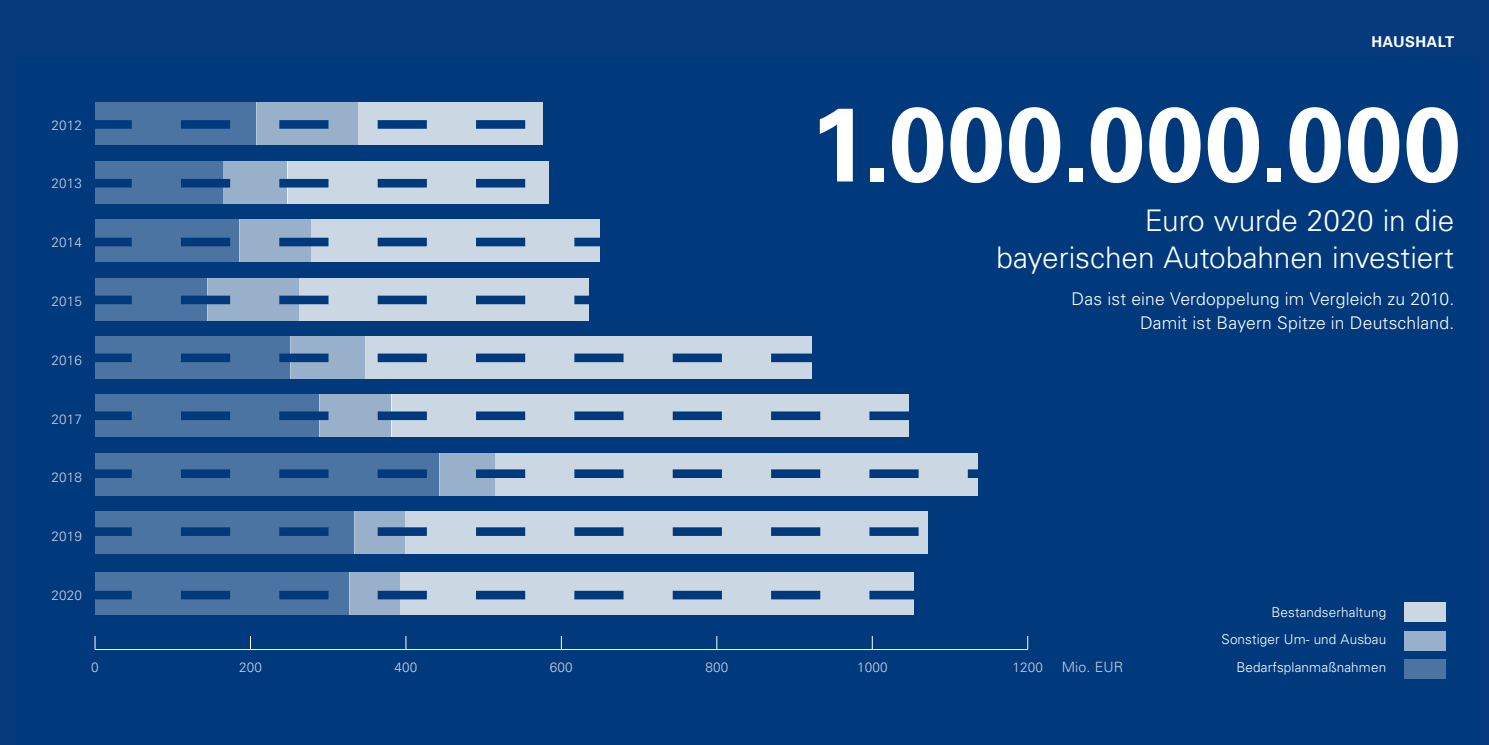
<style>
.page{position:relative;width:1489px;height:745px;background:#fff}
.page>*{position:absolute;margin:0;border:0;box-sizing:border-box;transform-origin:0 0}
.JAHRESZAHL{font:700 105px "Univers";color:#fff}
.Headline_weiß_links{font:300 29.75px/36.8px "Univers";color:#fff;text-align:right}
.Copy_II_weiß_links{font:300 17.5px/24.5px "Univers";letter-spacing:.01em;color:#fff;text-align:right}
.t1{font:700 14.88px "Univers";letter-spacing:.025em;color:#fff}
.t2{font:300 14.17px "Univers";letter-spacing:.01em;color:#cbcee3}
.t3{font:300 13.47px/27.3px "Univers";letter-spacing:.01em;color:#fff;text-align:right}
.t4{font:300 13.47px "Univers";letter-spacing:.01em;color:#cbcee3}
</style>
<div class="page">
<div style="left:0;top:0;width:1488px;height:744px;background:#053a7c"></div>
<div style="left:17px;top:58px;width:1463px;height:686px;background:#003a7c"></div>
<div style="left:358px;top:103px;width:184px;height:42px;background:#ccd7e4"></div>
<div style="left:287px;top:161px;width:262px;height:42px;background:#ccd7e4"></div>
<div style="left:310px;top:219px;width:289px;height:42px;background:#ccd7e4"></div>
<div style="left:299px;top:278px;width:290px;height:42px;background:#ccd7e4"></div>
<div style="left:364px;top:336px;width:447px;height:42px;background:#ccd7e4"></div>
<div style="left:391px;top:394px;width:517px;height:42px;background:#ccd7e4"></div>
<div style="left:495px;top:453px;width:483px;height:42px;background:#ccd7e4"></div>
<div style="left:405px;top:511px;width:522px;height:42px;background:#ccd7e4"></div>
<div style="left:1403px;top:602px;width:42px;height:19px;background:#ccd7e4"></div>
<div style="left:1403px;top:630px;width:42px;height:19px;background:#99b0ca"></div>
<div style="left:1403px;top:659px;width:42px;height:19px;background:#4c74a3"></div>
<div style="left:95px;top:103px;width:161px;height:42px;background:#4c74a3"></div>
<div style="left:95px;top:161px;width:128px;height:42px;background:#4c74a3"></div>
<div style="left:95px;top:219px;width:144px;height:42px;background:#4c74a3"></div>
<div style="left:95px;top:278px;width:113px;height:42px;background:#4c74a3"></div>
<div style="left:95px;top:336px;width:195px;height:42px;background:#4c74a3"></div>
<div style="left:95px;top:394px;width:224px;height:42px;background:#4c74a3"></div>
<div style="left:95px;top:453px;width:344px;height:42px;background:#4c74a3"></div>
<div style="left:95px;top:511px;width:259px;height:42px;background:#4c74a3"></div>
<div style="left:400px;top:572px;width:513px;height:42px;background:#ccd7e4"></div>
<div style="left:256px;top:103px;width:102px;height:42px;background:#99b0ca"></div>
<div style="left:223px;top:161px;width:64px;height:42px;background:#99b0ca"></div>
<div style="left:239px;top:219px;width:71px;height:42px;background:#99b0ca"></div>
<div style="left:208px;top:278px;width:91px;height:42px;background:#99b0ca"></div>
<div style="left:290px;top:336px;width:74px;height:42px;background:#99b0ca"></div>
<div style="left:319px;top:394px;width:72px;height:42px;background:#99b0ca"></div>
<div style="left:439px;top:453px;width:56px;height:42px;background:#99b0ca"></div>
<div style="left:354px;top:511px;width:51px;height:42px;background:#99b0ca"></div>
<div style="left:349px;top:572px;width:51px;height:42px;background:#99b0ca"></div>
<div style="left:95px;top:572px;width:254px;height:42px;background:#4c74a3"></div>
<hr style="left:95px;top:648px;width:932px;height:1px;background:#fff">
<svg style="left:95px;top:636px;width:1px;height:13px"></svg>
<svg style="left:250px;top:636px;width:1px;height:12px"></svg>
<svg style="left:405px;top:636px;width:1px;height:13px"></svg>
<svg style="left:561px;top:636px;width:1px;height:13px"></svg>
<svg style="left:716px;top:636px;width:1px;height:13px"></svg>
<svg style="left:872px;top:636px;width:1px;height:13px"></svg>
<svg style="left:1027px;top:636px;width:1px;height:13px"></svg>
<svg style="left:95px;top:120px;width:448px;height:9px"></svg>
<svg style="left:95px;top:179px;width:431px;height:8px"></svg>
<svg style="left:95px;top:237px;width:505px;height:9px"></svg>
<svg style="left:95px;top:295px;width:494px;height:9px"></svg>
<svg style="left:95px;top:353px;width:717px;height:9px"></svg>
<svg style="left:95px;top:411px;width:814px;height:9px"></svg>
<svg style="left:95px;top:469px;width:883px;height:8px"></svg>
<svg style="left:95px;top:527px;width:833px;height:8px"></svg>
<svg style="left:95px;top:590px;width:819px;height:9px"></svg>
<p class="t1" style="left:1371px;top:32px;width:84px">HAUSHALT</p>
<p class="t4" style="left:51px;top:117px;width:32px">2012</p>
<p class="t4" style="left:51px;top:175px;width:32px">2013</p>
<p class="t4" style="left:51px;top:234px;width:32px">2014</p>
<p class="t4" style="left:51px;top:293px;width:32px">2015</p>
<p class="t4" style="left:51px;top:351px;width:32px">2016</p>
<p class="t4" style="left:51px;top:410px;width:32px">2017</p>
<p class="t4" style="left:51px;top:469px;width:32px">2018</p>
<p class="t4" style="left:51px;top:528px;width:32px">2019</p>
<p class="JAHRESZAHL" style="left:809px;top:76px;width:653px">1.000.000.000</p>
<p class="Headline_weiß_links" style="left:996px;top:201px;width:459px">Euro wurde 2020 in die bayerischen Autobahnen investiert</p>
<p class="Copy_II_weiß_links" style="left:1071px;top:285px;width:384px">Das ist eine Verdoppelung im Vergleich zu 2010.<br>Damit ist Bayern Spitze in Deutschland.</p>
<p class="t4" style="left:51px;top:586px;width:32px">2020</p>
<p class="t3" style="left:1221px;top:598px;width:166px">Bestandserhaltung<br>Sonstiger Um- und Ausbau</p>
<p class="t4" style="left:91px;top:658px;width:9px">0</p>
<p class="t4" style="left:239px;top:658px;width:24px">200</p>
<p class="t4" style="left:394px;top:658px;width:24px">400</p>
<p class="t4" style="left:550px;top:658px;width:24px">600</p>
<p class="t4" style="left:705px;top:658px;width:24px">800</p>
<p class="t4" style="left:857px;top:658px;width:32px">1000</p>
<p class="t4" style="left:1012px;top:658px;width:32px">1200</p>
<p class="t3" style="left:1236px;top:652px;width:151px">Bedarfsplanmaßnahmen</p>
<p class="t2" style="left:1061px;top:658px;width:63px">Mio. EUR</p>
</div>
